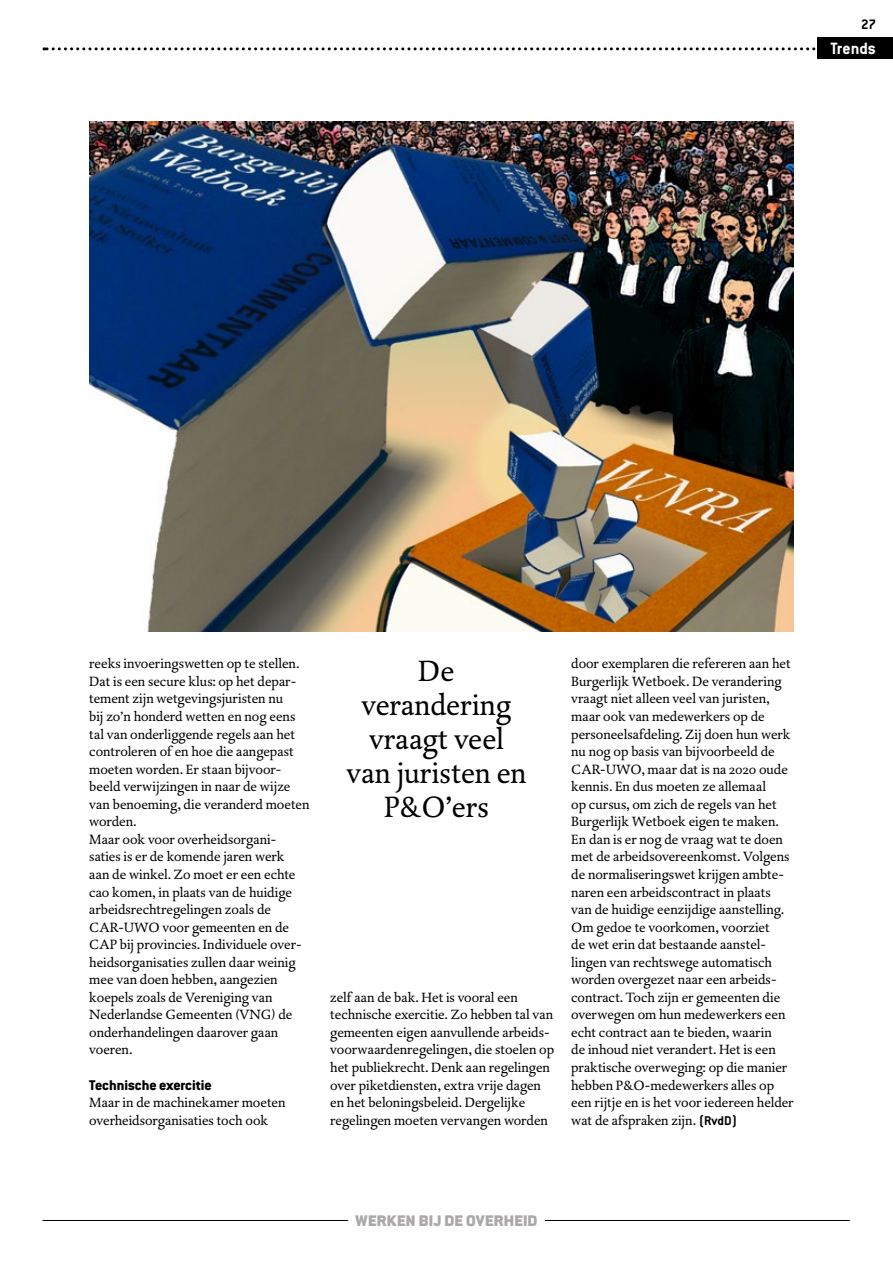
<style>
.page{position:relative;width:893px;height:1263px;background:#fff}
.page>*{position:absolute;margin:0;border:0;box-sizing:border-box;transform-origin:0 0}
.t1{font:30.45px/34px "DTL Dorian ST";color:#000;text-align:center}
.t2{font:700 18px "Conduit ITC";letter-spacing:-.005em;color:#fff}
.t3{font:16.8px "Conduit ITC Black";letter-spacing:.01em;color:#aba8a9}
.t4{font:700 15.45px "Conduit ITC Extra";color:#000}
.t5{font:700 15px "Conduit ITC";color:#000}
.t6{font:13.95px/17.5px "DTL Dorian ST";color:#000}
.s1{font-family:"Conduit ITC";font-weight:700}
</style>
<div class="page">
<svg style="left:44px;top:47px;width:772px;height:3px"></svg>
<img style="left:89px;top:121px;width:704px;height:510px">
<div style="left:872px;top:37px;width:21px;height:21px;background:#000"></div>
<div style="left:817px;top:37px;width:59px;height:21px;background:#000"></div>
<hr style="left:545px;top:1220px;width:305px;height:1px;background:#000">
<hr style="left:43px;top:1220px;width:305px;height:1px;background:#000">
<div style="left:818px;top:37px;width:58px;height:22px;background:#000"></div>
<p class="t5" style="left:861px;top:15px;width:16px">27</p>
<p class="t2" style="left:824px;top:37px;width:54px">Rubriek</p>
<p class="t2" style="left:830px;top:37px;width:47px">Trends</p>
<p class="t6" style="left:89px;top:655px;width:222px">reeks invoeringswetten op te stellen.<br>Dat is een secure klus: op het depar&shy;tement zijn wetgevingsjuristen nu<br>bij zo’n honderd wetten en nog eens tal van onderliggende regels aan het controleren of en hoe die aangepast moeten worden. Er staan bijvoor&shy;beeld verwijzingen in naar de wijze van benoeming, die veranderd moeten worden.<br>Maar ook voor overheidsorgani&shy;saties is er de komende jaren werk<br>aan de winkel. Zo moet er een echte cao komen, in plaats van de huidige arbeidsrechtregelingen zoals de<br>CAR-UWO voor gemeenten en de<br>CAP bij provincies. Individuele over&shy;heidsorganisaties zullen daar weinig mee van doen hebben, aangezien koepels zoals de Vereniging van<br>Nederlandse Gemeenten (VNG) de onderhandelingen daarover gaan voeren.</p>
<p class="t4" style="left:89px;top:1075px;width:124px">Technische exercitie</p>
<p class="t6" style="left:89px;top:1094px;width:198px">Maar in de machinekamer moeten overheidsorganisaties toch ook</p>
<h1 class="t1" style="left:346px;top:655px;width:182px">De verandering vraagt veel van juristen en<br>P&amp;O’ers</h1>
<p class="t6" style="left:330px;top:989px;width:225px">zelf aan de bak. Het is vooral een technische exercitie. Zo hebben tal van gemeenten eigen aanvullende arbeids&shy;voorwaardenregelingen, die stoelen op het publiekrecht. Denk aan regelingen over piketdiensten, extra vrije dagen en het beloningsbeleid. Dergelijke regelingen moeten vervangen worden</p>
<p class="t6" style="left:571px;top:655px;width:224px">door exemplaren die refereren aan het Burgerlijk Wetboek. De verandering vraagt niet alleen veel van juristen, maar ook van medewerkers op de personeelsafdeling. Zij doen hun werk nu nog op basis van bijvoorbeeld de CAR-UWO, maar dat is na 2020 oude kennis. En dus moeten ze allemaal<br>op cursus, om zich de regels van het Burgerlijk Wetboek eigen te maken.<br>En dan is er nog de vraag wat te doen met de arbeidsovereenkomst. Volgens de normaliseringswet krijgen ambte&shy;naren een arbeidscontract in plaats van de huidige eenzijdige aanstelling.<br>Om gedoe te voorkomen, voorziet<br>de wet erin dat bestaande aanstel&shy;lingen van rechtswege automatisch worden overgezet naar een arbeids&shy;contract. Toch zijn er gemeenten die overwegen om hun medewerkers een echt contract aan te bieden, waarin<br>de inhoud niet verandert. Het is een praktische overweging: op die manier hebben P&amp;O-medewerkers alles op een rijtje en is het voor iedereen helder wat de afspraken zijn. <span class="s1">(RvdD)</span></p>
<p class="t3" style="left:356px;top:1210px;width:183px">WERKEN BIJ DE OVERHEID</p>
</div>
